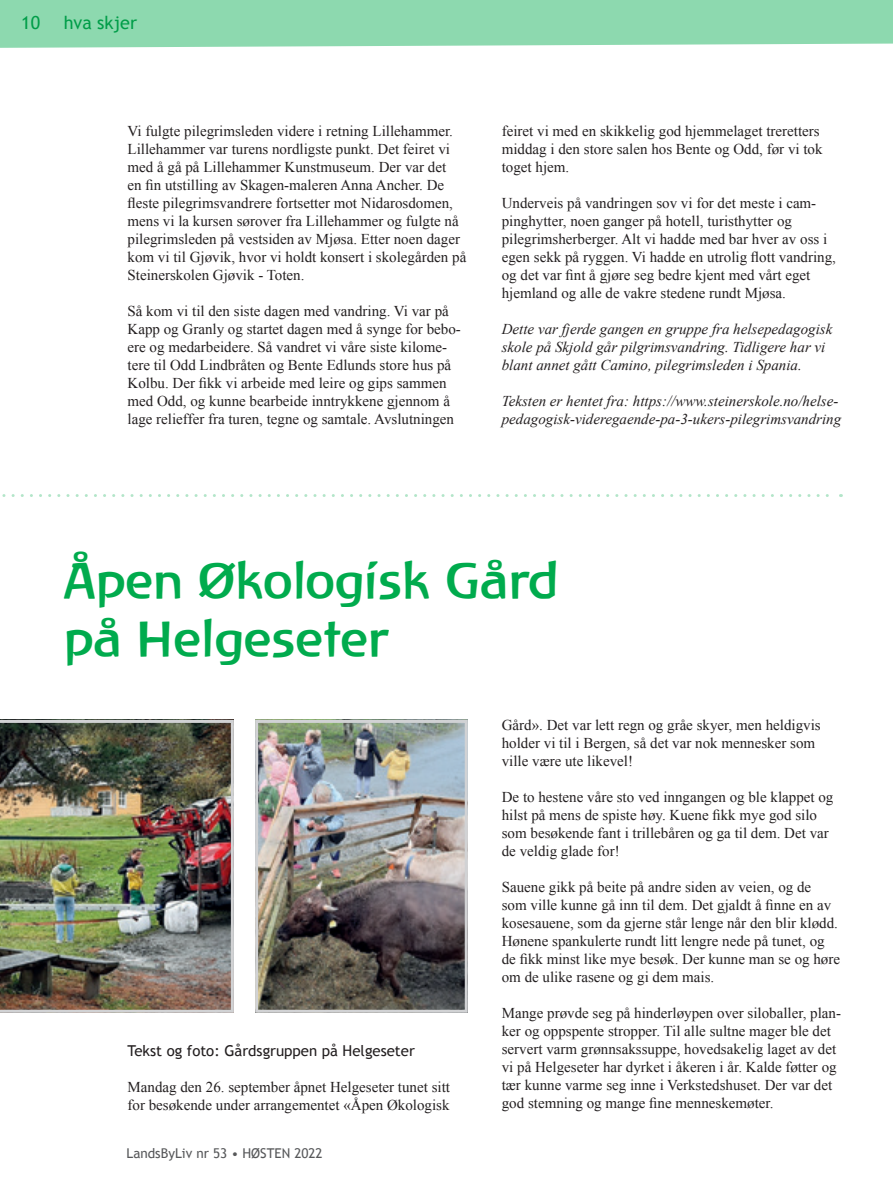
<style>
.page{position:relative;width:893px;height:1191px;background:#fff}
.page>*{position:absolute;margin:0;border:0;box-sizing:border-box;transform-origin:0 0}
.t1{font:48px/57.6px "Atlantis";color:#00ab4d}
.t2{font:18px "Trebuchet MS";color:#009d48}
.t3{font:15px/18px "Times New Roman";color:#231f20}
.t4{font:italic 15px/18px "Times New Roman";color:#231f20}
.t5{font:15px "Trebuchet MS";color:#231f20}
.t6{font:13.5px "Trebuchet MS";color:#57585a}
</style>
<div class="page">
<div style="left:0;top:0;width:893px;height:48px;background:#8dd9af"></div>
<img style="left:0;top:720px;width:234px;height:292px">
<img style="left:259px;top:724px;width:205px;height:284px">
<div style="left:255px;top:720px;width:213px;height:292px;border:3px solid #d1d2d4"></div>
<svg style="left:2px;top:494px;width:839px;height:3px"></svg>
<p class="t2" style="left:21px;top:12px;width:20px">10</p>
<p class="t2" style="left:64px;top:12px;width:75px">hva skjer</p>
<p class="t3" style="left:128px;top:122px;width:340px">Vi fulgte pilegrimsleden videre i retning Lillehammer.<br>Lillehammer var turens nordligste punkt. Det feiret vi med å gå på Lillehammer Kunstmuseum. Der var det<br>en fin utstilling av Skagen-maleren Anna Ancher. De fleste pilegrimsvandrere fortsetter mot Nidarosdomen, mens vi la kursen sørover fra Lillehammer og fulgte nå pilegrimsleden på vestsiden av Mjøsa. Etter noen dager kom vi til Gjøvik, hvor vi holdt konsert i skolegården på Steinerskolen Gjøvik - Toten.</p>
<p class="t3" style="left:128px;top:302px;width:335px">Så kom vi til den siste dagen med vandring. Vi var på Kapp og Granly og startet dagen med å synge for bebo&shy;ere og medarbeidere. Så vandret vi våre siste kilome&shy;tere til Odd Lindbråten og Bente Edlunds store hus på Kolbu. Der fikk vi arbeide med leire og gips sammen med Odd, og kunne bearbeide inntrykkene gjennom å lage relieffer fra turen, tegne og samtale. Avslutningen</p>
<p class="t3" style="left:502px;top:122px;width:322px">feiret vi med en skikkelig god hjemmelaget treretters middag i den store salen hos Bente og Odd, før vi tok toget hjem.</p>
<p class="t3" style="left:502px;top:194px;width:336px">Underveis på vandringen sov vi for det meste i cam&shy;pinghytter, noen ganger på hotell, turisthytter og pilegrimsherberger. Alt vi hadde med bar hver av oss i egen sekk på ryggen. Vi hadde en utrolig flott vandring, og det var fint å gjøre seg bedre kjent med vårt eget hjemland og alle de vakre stedene rundt Mjøsa.</p>
<p class="t4" style="left:502px;top:319px;width:332px">Dette var fjerde gangen en gruppe fra helsepedagogisk skole på Skjold går pilgrimsvandring. Tidligere har vi blant annet gått Camino, pilegrimsleden i Spania.</p>
<p class="t4" style="left:502px;top:391px;width:341px">Teksten er hentet fra: https://www.steinerskole.no/helse&shy;pedagogisk-videregaende-pa-3-ukers-pilegrimsvandring</p>
<h1 class="t1" style="left:64px;top:552px;width:496px">Åpen Økologisk Gård på Helgeseter</h1>
<p class="t5" style="left:128px;top:1041px;width:289px">Tekst og foto: Gårdsgruppen på Helgeseter</p>
<p class="t3" style="left:128px;top:1077px;width:324px">Mandag den 26. september åpnet Helgeseter tunet sitt for besøkende under arrangementet «Åpen Økologisk</p>
<p class="t6" style="left:126px;top:1145px;width:198px">LandsByLiv nr 53 • HØSTEN 2022</p>
<p class="t3" style="left:502px;top:716px;width:320px">Gård». Det var lett regn og gråe skyer, men heldigvis holder vi til i Bergen, så det var nok mennesker som ville være ute likevel!</p>
<p class="t3" style="left:502px;top:788px;width:333px">De to hestene våre sto ved inngangen og ble klappet og hilst på mens de spiste høy. Kuene fikk mye god silo som besøkende fant i trillebåren og ga til dem. Det var de veldig glade for!</p>
<p class="t3" style="left:502px;top:878px;width:340px">Sauene gikk på beite på andre siden av veien, og de<br>som ville kunne gå inn til dem. Det gjaldt å finne en av kosesauene, som da gjerne står lenge når den blir klødd.<br>Hønene spankulerte rundt litt lengre nede på tunet, og de fikk minst like mye besøk. Der kunne man se og høre om de ulike rasene og gi dem mais.</p>
<p class="t3" style="left:502px;top:1004px;width:341px">Mange prøvde seg på hinderløypen over siloballer, plan&shy;ker og oppspente stropper. Til alle sultne mager ble det servert varm grønnsakssuppe, hovedsakelig laget av det vi på Helgeseter har dyrket i åkeren i år. Kalde føtter og tær kunne varme seg inne i Verkstedshuset. Der var det god stemning og mange fine menneskemøter.</p>
</div>
